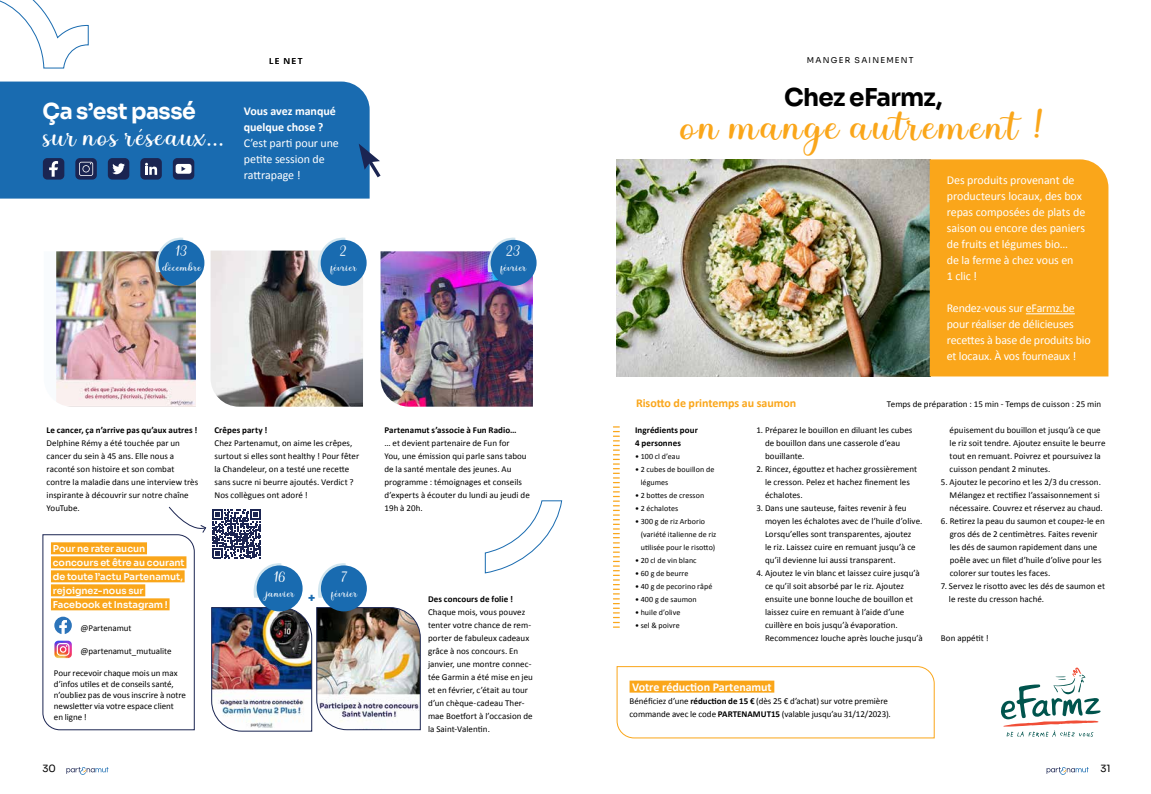
<style>
.page{position:relative;width:1151px;height:794px;background:#fff}
.page>*{position:absolute;margin:0;border:0;box-sizing:border-box;transform-origin:0 0}
.t1{font:35.9px "Lovely Nathalie Script";letter-spacing:.06em;color:#faa61a}
.t2{font:24.6px "Sora";letter-spacing:-.03em;color:#000}
.t3{font:24px "Lovely Nathalie Script";letter-spacing:.055em;color:#fff}
.t4{font:22px "Sora";letter-spacing:-.02em;color:#fff}
.t5{font:12px/16px "Calibri";letter-spacing:-.01em;color:#fff}
.t6{font:700 12px/16px "Calibri";letter-spacing:-.005em;color:#fff}
.t7{font:700 12px "Calibri";letter-spacing:-.005em;color:#faa61a}
.t8{font:12px "Lovely Nathalie Script";color:#fff}
.t9{font:12px "Sora";color:#196bb0}
.t10{font:10px "Sora";color:#000}
.t11{font:9.5px/14px "Sora";letter-spacing:-.005em;color:#fff}
.t12{font:9px/13px "Calibri";letter-spacing:.005em;color:#000}
.t13{font:700 9px/13px "Calibri";letter-spacing:.01em;color:#000}
.t14{font:9px "Lovely Nathalie Script";letter-spacing:.06em;color:#fff}
.t15{font:8px/13px "Calibri";letter-spacing:.01em;color:#000}
.t16{font:8px "Sora";letter-spacing:.155em;color:#000}
.s1{font-weight:700}
</style>
<div class="page">
<svg style="left:1046px;top:767px;width:43px;height:8px"></svg>
<svg style="left:66px;top:767px;width:42px;height:8px"></svg>
<img style="left:617px;top:159px;width:313px;height:217px">
<div style="left:930px;top:159px;width:178px;height:217px;background:#faa61a"></div>
<hr style="left:1026px;top:313px;width:49px;height:1px;background:#fff">
<svg style="left:616px;top:666px;width:319px;height:72px"></svg>
<div style="left:629px;top:680px;width:145px;height:12px;background:#faa61a"></div>
<svg style="left:1001px;top:667px;width:99px;height:70px"></svg>
<svg style="left:613px;top:426px;width:7px;height:202px"></svg>
<div style="left:0;top:82px;width:370px;height:117px;background:#196bb0"></div>
<img style="left:381px;top:237px;width:152px;height:170px">
<div style="left:491px;top:240px;width:46px;height:46px;background:#196bb0;border-radius:50%"></div>
<img style="left:211px;top:237px;width:152px;height:170px">
<div style="left:321px;top:240px;width:46px;height:46px;background:#196bb0;border-radius:50%"></div>
<img style="left:56px;top:237px;width:140px;height:170px">
<div style="left:158px;top:240px;width:46px;height:46px;background:#196bb0;border-radius:50%"></div>
<svg style="left:359px;top:144px;width:22px;height:33px"></svg>
<div style="left:173px;top:158px;width:21px;height:22px;background:#1b2552;border-radius:4px"></div>
<div style="left:176px;top:164px;width:15px;height:10px;background:#fff;border-radius:3px"></div>
<svg style="left:182px;top:166px;width:4px;height:5px"></svg>
<div style="left:75px;top:158px;width:22px;height:22px;background:#1b2552;border-radius:4px"></div>
<svg style="left:79px;top:162px;width:14px;height:14px"></svg>
<div style="left:108px;top:158px;width:21px;height:22px;background:#1b2552;border-radius:4px"></div>
<svg style="left:112px;top:163px;width:13px;height:12px"></svg>
<div style="left:43px;top:158px;width:21px;height:22px;background:#1b2552;border-radius:4px"></div>
<svg style="left:49px;top:161px;width:9px;height:16px"></svg>
<div style="left:140px;top:158px;width:22px;height:22px;background:#1b2552;border-radius:4px"></div>
<svg style="left:145px;top:163px;width:12px;height:12px"></svg>
<svg style="left:484px;top:500px;width:79px;height:74px"></svg>
<svg style="left:0;top:0;width:89px;height:69px"></svg>
<img style="left:42px;top:506px;width:379px;height:225px">
<h3 class="t4" style="left:43px;top:93px;width:155px">Ça s’est passé</h3>
<h3 class="t3" style="left:44px;top:116px;width:182px">sur nos réseaux…</h3>
<p class="t16" style="left:269px;top:55px;width:35px">LE NET</p>
<h3 class="t6" style="left:244px;top:103px;width:93px">Vous avez manqué quelque chose ?</h3>
<h3 class="t5" style="left:244px;top:135px;width:97px">C’est parti pour une petite session de rattrapage !</h3>
<h3 class="t8" style="left:176px;top:241px;width:13px">13</h3>
<p class="t14" style="left:163px;top:260px;width:40px">décembre</p>
<h3 class="t8" style="left:340px;top:241px;width:8px">2</h3>
<p class="t14" style="left:331px;top:259px;width:27px">février</p>
<h3 class="t8" style="left:507px;top:241px;width:15px">23</h3>
<p class="t14" style="left:501px;top:259px;width:27px">février</p>
<p class="t13" style="left:47px;top:423px;width:152px">Le cancer, ça n’arrive pas qu’aux autres !</p>
<p class="t12" style="left:47px;top:436px;width:153px">Delphine Rémy a été touchée par un cancer du sein à 45 ans. Elle nous a raconté son histoire et son combat contre la maladie dans une interview très inspirante à découvrir sur notre chaîne<br>YouTube.</p>
<p class="t11" style="left:53px;top:541px;width:133px">Pour ne rater aucun concours et être au courant de toute l’actu Partenamut, rejoignez-nous sur<br>Facebook et Instagram !</p>
<p class="t12" style="left:81px;top:621px;width:53px">@Partenamut</p>
<p class="t12" style="left:81px;top:644px;width:92px">@partenamut_mutualite</p>
<p class="t12" style="left:54px;top:667px;width:133px;line-height:11px">Pour recevoir chaque mois un max d’infos utiles et de conseils santé, n’oubliez pas de vous inscrire à notre newsletter via votre espace client<br>en ligne !</p>
<p class="t13" style="left:214px;top:423px;width:55px">Crêpes party !</p>
<p class="t12" style="left:214px;top:436px;width:146px">Chez Partenamut, on aime les crêpes, surtout si elles sont healthy ! Pour fêter la Chandeleur, on a testé une recette sans sucre ni beurre ajoutés. Verdict ?<br>Nos collègues ont adoré !</p>
<h3 class="t8" style="left:274px;top:567px;width:13px">16</h3>
<p class="t14" style="left:266px;top:585px;width:30px">janvier</p>
<h3 class="t9" style="left:308px;top:587px;width:9px">+</h3>
<h3 class="t8" style="left:342px;top:567px;width:7px">7</h3>
<p class="t14" style="left:332px;top:585px;width:27px">février</p>
<p class="t13" style="left:384px;top:423px;width:134px">Partenamut s’associe à Fun Radio…</p>
<p class="t12" style="left:384px;top:436px;width:147px">… et devient partenaire de Fun for<br>You, une émission qui parle sans tabou de la santé mentale des jeunes. Au programme : témoignages et conseils d’experts à écouter du lundi au jeudi de<br>19h à 20h.</p>
<p class="t13" style="left:428px;top:592px;width:87px">Des concours de folie !</p>
<p class="t12" style="left:428px;top:605px;width:106px">Chaque mois, vous pouvez tenter votre chance de rem&shy;porter de fabuleux cadeaux grâce à nos concours. En janvier, une montre connec&shy;tée Garmin a été mise en jeu et en février, c’était au tour d’un chèque-cadeau Ther&shy;mae Boetfort à l’occasion de la Saint-Valentin.</p>
<p class="t16" style="left:807px;top:54px;width:108px">MANGER SAINEMENT</p>
<h2 class="t2" style="left:784px;top:77px;width:160px">Chez eFarmz,</h2>
<h1 class="t1" style="left:681px;top:95px;width:366px">on mange autrement !</h1>
<h3 class="t5" style="left:947px;top:172px;width:140px">Des produits provenant de producteurs locaux, des box repas composées de plats de saison ou encore des paniers de fruits et légumes bio…<br>de la ferme à chez vous en<br>1 clic !</h3>
<h3 class="t5" style="left:947px;top:300px;width:145px">Rendez-vous sur eFarmz.be pour réaliser de délicieuses recettes à base de produits bio et locaux. À vos fourneaux !</h3>
<h3 class="t7" style="left:636px;top:395px;width:162px">Risotto de printemps au saumon</h3>
<p class="t12" style="left:765px;top:423px;width:149px;text-indent:-9px">1. Préparez le bouillon en diluant les cubes de bouillon dans une casserole d’eau bouillante.</p>
<p class="t12" style="left:765px;top:462px;width:154px;text-indent:-9px">2. Rincez, égouttez et hachez grossièrement le cresson. Pelez et hachez finement les échalotes.</p>
<p class="t12" style="left:765px;top:501px;width:159px;text-indent:-9px">3. Dans une sauteuse, faites revenir à feu moyen les échalotes avec de l’huile d’olive.<br>Lorsqu’elles sont transparentes, ajoutez<br>le riz. Laissez cuire en remuant jusqu’à ce qu’il devienne lui aussi transparent.</p>
<p class="t12" style="left:765px;top:566px;width:159px;text-indent:-9px">4. Ajoutez le vin blanc et laissez cuire jusqu’à ce qu’il soit absorbé par le riz. Ajoutez ensuite une bonne louche de bouillon et laissez cuire en remuant à l’aide d’une cuillère en bois jusqu’à évaporation.<br>Recommencez louche après louche jusqu’à</p>
<p class="t12" style="left:887px;top:397px;width:216px">Temps de préparation : 15 min - Temps de cuisson : 25 min</p>
<p class="t12" style="left:950px;top:423px;width:157px">épuisement du bouillon et jusqu’à ce que le riz soit tendre. Ajoutez ensuite le beurre tout en remuant. Poivrez et poursuivez la cuisson pendant 2 minutes.</p>
<p class="t12" style="left:950px;top:475px;width:155px;text-indent:-9px">5. Ajoutez le pecorino et les 2/3 du cresson.<br>Mélangez et rectifiez l’assaisonnement si nécessaire. Couvrez et réservez au chaud.</p>
<p class="t12" style="left:950px;top:514px;width:157px;text-indent:-9px">6. Retirez la peau du saumon et coupez-le en gros dés de 2 centimètres. Faites revenir les dés de saumon rapidement dans une poêle avec un filet d’huile d’olive pour les colorer sur toutes les faces.</p>
<p class="t12" style="left:949px;top:579px;width:158px;text-indent:-8px">7. Servez le risotto avec les dés de saumon et le reste du cresson haché.</p>
<p class="t12" style="left:941px;top:631px;width:49px">Bon appétit !</p>
<p class="t13" style="left:635px;top:423px;width:64px">Ingrédients pour<br>4 personnes</p>
<p class="t15" style="left:635px;top:449px;width:46px">• 100 cl d’eau</p>
<p class="t15" style="left:641px;top:462px;width:75px;text-indent:-6px">• 2 cubes de bouillon de légumes</p>
<p class="t15" style="left:635px;top:488px;width:71px">• 2 bottes de cresson</p>
<p class="t15" style="left:635px;top:501px;width:45px">• 2 échalotes</p>
<p class="t15" style="left:641px;top:514px;width:77px;text-indent:-6px">• 300 g de riz Arborio (variété italienne de riz utilisée pour le risotto)</p>
<p class="t15" style="left:635px;top:553px;width:63px">• 20 cl de vin blanc</p>
<p class="t15" style="left:635px;top:566px;width:55px">• 60 g de beurre</p>
<p class="t15" style="left:635px;top:579px;width:79px">• 40 g de pecorino râpé</p>
<p class="t15" style="left:635px;top:592px;width:63px">• 400 g de saumon</p>
<p class="t15" style="left:635px;top:605px;width:47px">• huile d’olive</p>
<p class="t15" style="left:635px;top:618px;width:46px">• sel &amp; poivre</p>
<h3 class="t6" style="left:632px;top:678px;width:141px">Votre réduction Partenamut</h3>
<p class="t12" style="left:629px;top:694px;width:263px">Bénéficiez d’une <span class="s1">réduction de 15 €</span> (dès 25 € d’achat) sur votre première commande avec le code <span class="s1">PARTENAMUT15</span> (valable jusqu’au 31/12/2023).</p>
<p class="t10" style="left:43px;top:760px;width:15px">30</p>
<p class="t10" style="left:1100px;top:760px;width:12px">31</p>
</div>
